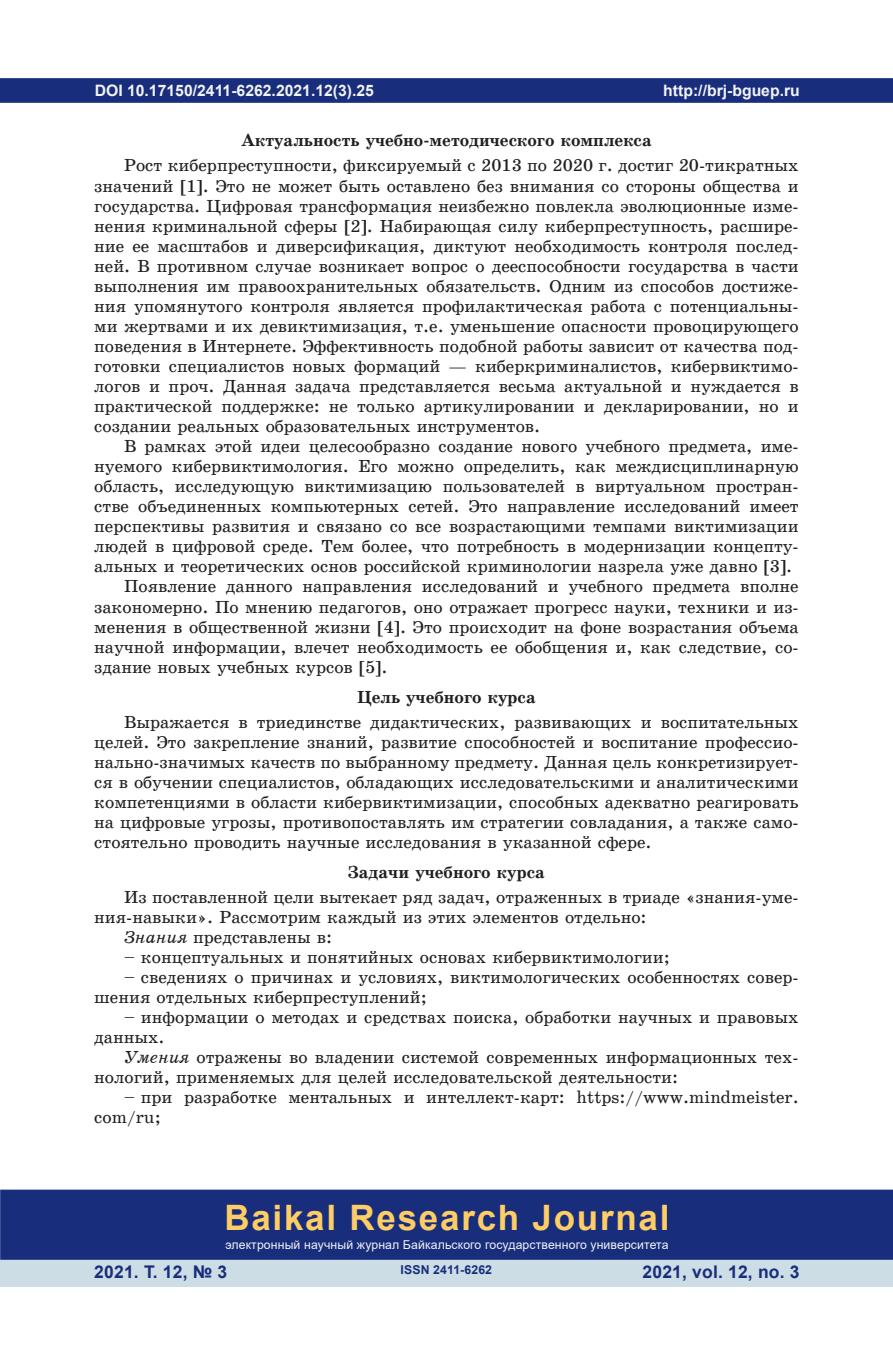
<style>
.page{position:relative;width:893px;height:1360px;background:#fff}
.page>*{position:absolute;margin:0;border:0;box-sizing:border-box;transform-origin:0 0}
.t1{font:700 35px "Arial";letter-spacing:.05em;color:#fecd64}
.t2{font:17.5px/19.9px "School Book C";color:#231f20}
.t3{font:17.5px "School Book C Bold";color:#231f20}
.t4{font:700 17.5px "Arial";letter-spacing:.01em;color:#182d7c}
.t5{font:700 15.75px "Arial";color:#f2f3f4}
.t6{font:12.25px "Arial";letter-spacing:.01em;color:#f2f3f4}
.t7{font:700 12.25px "Arial";letter-spacing:.01em;color:#182d7c}
.s1{font-family:"School Book C Italic"}
</style>
<div class="page">
<div style="left:0;top:78px;width:893px;height:25px;background:#182d7c;border:2px solid #182d7c"></div>
<div style="left:0;top:1258px;width:893px;height:28px;background:#cddde6"></div>
<div style="left:0;top:1189px;width:893px;height:70px;background:#182d7c;border:2px solid #182d7c"></div>
<p class="t5" style="left:95px;top:79px;width:281px">DOI 10.17150/2411-6262.2021.12(3).25</p>
<p class="t5" style="left:663px;top:79px;width:138px">http://brj-bguep.ru</p>
<p class="t3" style="left:241px;top:131px;width:412px">Актуальность учебно-методического комплекса</p>
<p class="t2" style="left:94px;top:156px;width:706px;text-align:justify;text-indent:30px">Рост киберпреступности, фиксируемый с 2013 по 2020 г. достиг 20-тикратных значений [1]. Это не может быть оставлено без внимания со стороны общества и государства. Цифровая трансформация неизбежно повлекла эволюционные изме&shy;нения криминальной сферы [2]. Набирающая силу киберпреступность, расшире&shy;ние ее масштабов и диверсификация, диктуют необходимость контроля послед&shy;ней. В противном случае возникает вопрос о дееспособности государства в части выполнения им правоохранительных обязательств. Одним из способов достиже&shy;ния упомянутого контроля является профилактическая работа с потенциальны&shy;ми жертвами и их девиктимизация, т.е. уменьшение опасности провоцирующего поведения в Интернете. Эффективность подобной работы зависит от качества под&shy;готовки специалистов новых формаций — киберкриминалистов, кибервиктимо&shy;логов и проч. Данная задача представляется весьма актуальной и нуждается в практической поддержке: не только артикулировании и декларировании, но и создании реальных образовательных инструментов.</p>
<p class="t2" style="left:124px;top:436px;width:676px">В рамках этой идеи целесообразно создание нового учебного предмета, име-</p>
<p class="t2" style="left:94px;top:456px;width:706px">нуемого кибервиктимология. Его можно определить, как междисциплинарную</p>
<p class="t2" style="left:94px;top:476px;width:706px">область, исследующую виктимизацию пользователей в виртуальном простран-</p>
<p class="t2" style="left:94px;top:496px;width:706px">стве объединенных компьютерных сетей. Это направление исследований имеет</p>
<p class="t2" style="left:94px;top:516px;width:706px">перспективы развития и связано со все возрастающими темпами виктимизации</p>
<p class="t2" style="left:94px;top:536px;width:706px">людей в цифровой среде. Тем более, что потребность в модернизации концепту-</p>
<p class="t2" style="left:94px;top:556px;width:699px">альных и теоретических основ российской криминологии назрела уже давно [3].</p>
<p class="t2" style="left:124px;top:576px;width:676px">Появление данного направления исследований и учебного предмета вполне</p>
<p class="t2" style="left:94px;top:597px;width:706px">закономерно. По мнению педагогов, оно отражает прогресс науки, техники и из-</p>
<p class="t2" style="left:94px;top:617px;width:706px">менения в общественной жизни [4]. Это происходит на фоне возрастания объема</p>
<p class="t2" style="left:94px;top:637px;width:706px">научной информации, влечет необходимость ее обобщения и, как следствие, со-</p>
<p class="t2" style="left:94px;top:657px;width:295px">здание новых учебных курсов [5].</p>
<p class="t3" style="left:357px;top:687px;width:180px">Цель учебного курса</p>
<p class="t2" style="left:94px;top:711px;width:706px;text-align:justify;text-indent:30px">Выражается в триединстве дидактических, развивающих и воспитательных целей. Это закрепление знаний, развитие способностей и воспитание профессио&shy;нально-значимых качеств по выбранному предмету. Данная цель конкретизирует&shy;ся в обучении специалистов, обладающих исследовательскими и аналитическими компетенциями в области кибервиктимизации, способных адекватно реагировать на цифровые угрозы, противопоставлять им стратегии совладания, а также само&shy;стоятельно проводить научные исследования в указанной сфере.</p>
<p class="t3" style="left:348px;top:862px;width:199px">Задачи учебного курса</p>
<p class="t2" style="left:124px;top:887px;width:676px">Из поставленной цели вытекает ряд задач, отраженных в триаде «знания-уме-</p>
<p class="t2" style="left:94px;top:907px;width:554px">ния-навыки». Рассмотрим каждый из этих элементов отдельно:</p>
<p class="t2" style="left:124px;top:927px;width:210px"><span class="s1">Знания</span> представлены в:</p>
<p class="t2" style="left:124px;top:947px;width:547px">– концептуальных и понятийных основах кибервиктимологии;</p>
<p class="t2" style="left:94px;top:967px;width:706px;text-indent:30px">– сведениях о причинах и условиях, виктимологических особенностях совер&shy;шения отдельных киберпреступлений;</p>
<p class="t2" style="left:94px;top:1007px;width:706px;text-indent:30px">– информации о методах и средствах поиска, обработки научных и правовых данных.</p>
<p class="t2" style="left:94px;top:1047px;width:706px;text-indent:30px"><span class="s1">Умения</span> отражены во владении системой современных информационных тех&shy;нологий, применяемых для целей исследовательской деятельности:</p>
<p class="t2" style="left:94px;top:1087px;width:706px;text-indent:30px">– при разработке ментальных и интеллект-карт: https://www.mindmeister. com/ru;</p>
<h1 class="t1" style="left:224px;top:1192px;width:447px">Baikal Research Journal</h1>
<p class="t6" style="left:225px;top:1236px;width:445px">электронный научный журнал Байкальского государственного университета</p>
<p class="t4" style="left:94px;top:1259px;width:135px">2021. Т. 12, № 3</p>
<p class="t4" style="left:643px;top:1259px;width:159px">2021, vol. 12, no. 3</p>
<p class="t7" style="left:401px;top:1261px;width:93px">ISSN 2411-6262</p>
</div>
